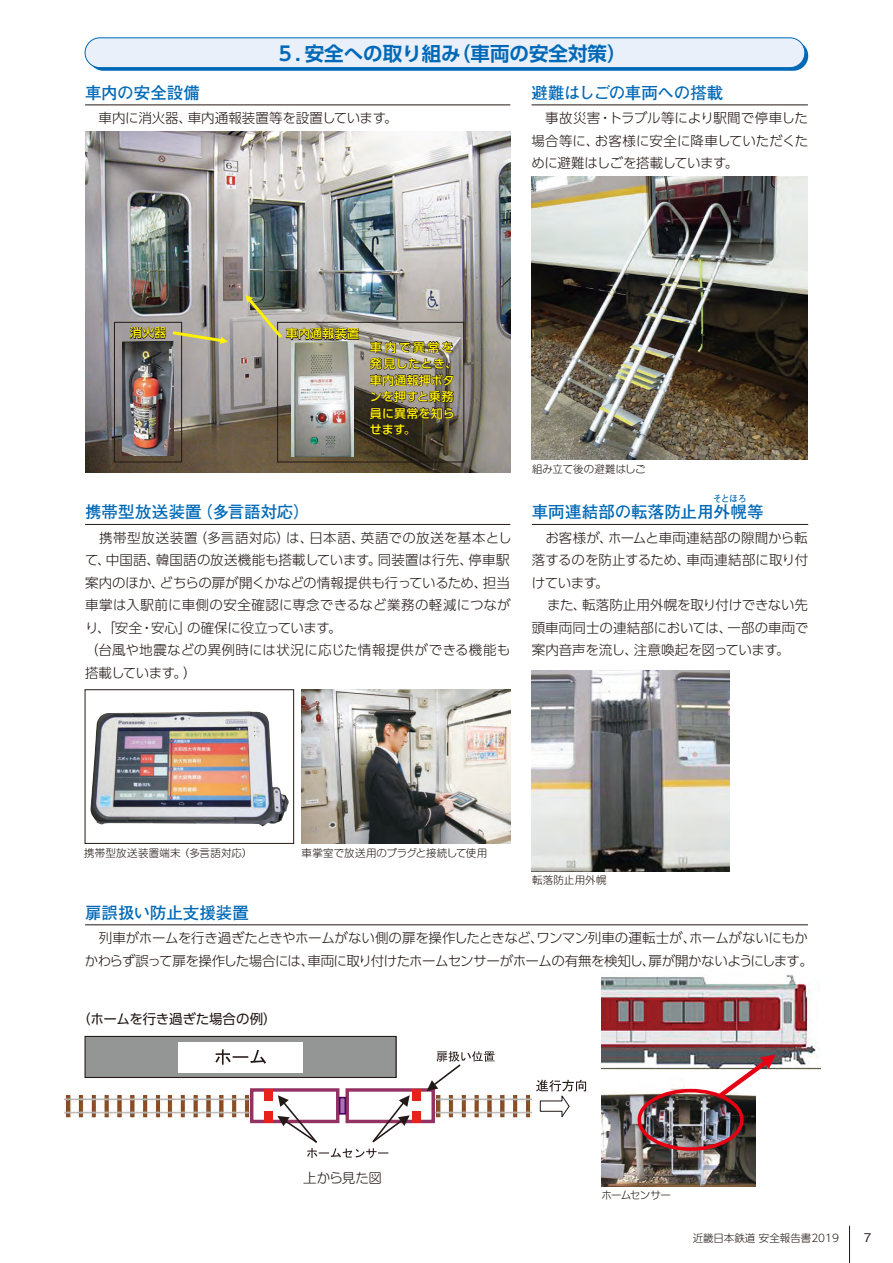
<style>
.page{position:relative;width:893px;height:1263px;background:#fff}
.page>*{position:absolute;margin:0;border:0;box-sizing:border-box;transform-origin:0 0}
.t1{font:700 19.5px "UD Shin Go Pro De";color:#0069b7}
.t2{font:700 16.5px "Futo Go B101 Pro";color:#0069b7}
.t3{font:700 16.5px "Futo Go B101 Pro";letter-spacing:-.025em;color:#0069b7}
.t4{font:300 13.5px/22.5px "UD Shin Go Pro";letter-spacing:-.01em;color:#231916;text-align:justify}
.t5{font:300 13.5px/22.5px "UD Shin Go Pro";letter-spacing:.01em;color:#231916}
.t6{font:300 13.5px/22.5px "UD Shin Go Pro";letter-spacing:-.03em;color:#231916}
.t7{font:13.5px "UD Shin Go Pro";letter-spacing:-.02em;color:#231916}
.t8{font:300 13.5px "Shin M Go Pro";letter-spacing:-.03em;color:#231916}
.t9{font:500 12px/16.5px "UD Shin Go Pro";letter-spacing:.02em;color:#fff100}
.t10{font:500 12px "Gothic BBB Pro";color:#231916}
.t11{font:300 10.5px "Shin M Go Pro";letter-spacing:.005em;color:#231916}
.t12{font:300 10.5px "UD Shin Go Pro";color:#231916}
.t13{font:300 10.5px "Shin M Go Pro";letter-spacing:-.06em;color:#231916}
.t14{font:700 9px "Futo Go B101 Pro";color:#0069b7}
</style>
<div class="page">
<hr style="left:849px;top:1226px;width:1px;height:37px;background:#231916">
<img style="left:531px;top:177px;width:277px;height:282px">
<img style="left:85px;top:132px;width:425px;height:341px">
<div style="left:114px;top:322px;width:68px;height:140px;border:1px solid #231916"></div>
<div style="left:277px;top:322px;width:187px;height:140px;border:1px solid #231916"></div>
<img style="left:123px;top:341px;width:50px;height:115px">
<img style="left:291px;top:341px;width:62px;height:116px">
<svg style="left:369px;top:340px;width:85px;height:96px"></svg>
<img style="left:531px;top:671px;width:198px;height:200px">
<img style="left:90px;top:711px;width:199px;height:115px">
<div style="left:85px;top:689px;width:209px;height:155px;border:1px solid #231916"></div>
<img style="left:302px;top:690px;width:208px;height:153px">
<img style="left:602px;top:1085px;width:154px;height:101px">
<img style="left:602px;top:974px;width:219px;height:96px">
<svg style="left:129px;top:326px;width:99px;height:18px"></svg>
<img style="left:245px;top:295px;width:114px;height:46px">
<img style="left:162px;top:1095px;width:88px;height:23px">
<img style="left:65px;top:1095px;width:97px;height:23px">
<img style="left:435px;top:1095px;width:96px;height:23px">
<div style="left:85px;top:1036px;width:311px;height:41px;background:#949595"></div>
<div style="left:85px;top:1036px;width:312px;height:42px;border:1px solid #231916"></div>
<div style="left:250px;top:1088px;width:89px;height:35px;border:3px solid #933363"></div>
<div style="left:345px;top:1088px;width:90px;height:35px;border:3px solid #933363"></div>
<div style="left:265px;top:1090px;width:8px;height:11px;background:#e7221c"></div>
<div style="left:265px;top:1111px;width:8px;height:11px;background:#e7221c"></div>
<div style="left:412px;top:1090px;width:9px;height:11px;background:#e7221c"></div>
<div style="left:412px;top:1111px;width:9px;height:11px;background:#e7221c"></div>
<svg style="left:277px;top:1095px;width:133px;height:63px"></svg>
<div style="left:179px;top:1042px;width:124px;height:30px;background:#fff"></div>
<svg style="left:215px;top:1049px;width:51px;height:16px"></svg>
<svg style="left:427px;top:1051px;width:68px;height:40px"></svg>
<div style="left:88px;top:41px;width:720px;height:30px;background:#0069b7;border-radius:15px"></div>
<div style="left:85px;top:38px;width:720px;height:30px;background:#eaf0f9;border-radius:15px"></div>
<div style="left:85px;top:37px;width:720px;height:31px;border:1px solid #0069b7;border-radius:15px"></div>
<hr style="left:531px;top:105px;width:277px;height:1px;background:#231916">
<hr style="left:532px;top:524px;width:276px;height:1px;background:#231916">
<hr style="left:85px;top:105px;width:425px;height:1px;background:#231916">
<hr style="left:85px;top:524px;width:425px;height:1px;background:#231916">
<hr style="left:85px;top:924px;width:723px;height:1px;background:#231916">
<svg style="left:713px;top:1054px;width:63px;height:48px"></svg>
<svg style="left:536px;top:1080px;width:50px;height:37px"></svg>
<div style="left:340px;top:1097px;width:5px;height:17px;background:#a675b0"></div>
<div style="left:339px;top:1097px;width:7px;height:17px;border:2px solid #4d0061"></div>
<div style="left:637px;top:1089px;width:107px;height:62px;border:4px solid #e60013;border-radius:50%"></div>
<h1 class="t1" style="left:276px;top:38px;width:352px">５．安全への取り組み（車両の安全対策）</h1>
<p class="t3" style="left:531px;top:79px;width:193px">避難はしごの車両への搭載</p>
<p class="t4" style="left:531px;top:106px;width:278px">　事故災害・トラブル等により駅間で停車した場合等に、お客様に安全に降車していただくために避難はしごを搭載しています。</p>
<p class="t2" style="left:85px;top:79px;width:116px">車内の安全設備</p>
<p class="t4" style="left:85px;top:106px;width:314px">　車内に消火器、車内通報装置等を設置しています。</p>
<p class="t9" style="left:130px;top:324px;width:38px">消火器</p>
<p class="t9" style="left:286px;top:325px;width:75px">車内通報装置</p>
<p class="t9" style="left:370px;top:338px;width:89px">車内で異常を発見したとき、車内通報押ボタンを押すと乗務員に異常を知らせます。</p>
<p class="t2" style="left:85px;top:499px;width:226px">携帯型放送装置（多言語対応）</p>
<p class="t5" style="left:85px;top:526px;width:428px">　携帯型放送装置（多言語対応）は、日本語、英語での放送を基本として、中国語、韓国語の放送機能も搭載しています。同装置は行先、停車駅案内のほか、どちらの扉が開くかなどの情報提供も行っているため、担当車掌は入駅前に車側の安全確認に専念できるなど業務の軽減につながり、「安全・安心」の確保に役立っています。<br>（台風や地震などの異例時には状況に応じた情報提供ができる機能も搭載しています。）</p>
<p class="t11" style="left:532px;top:460px;width:115px">組み立て後の避難はしご</p>
<p class="t14" style="left:713px;top:491px;width:35px">そとほろ</p>
<p class="t2" style="left:532px;top:499px;width:233px">車両連結部の転落防止用外幌等</p>
<p class="t4" style="left:532px;top:526px;width:278px">　お客様が、ホームと車両連結部の隙間から転落するのを防止するため、車両連結部に取り付けています。</p>
<p class="t4" style="left:532px;top:593px;width:278px;text-indent:15px">また、転落防止用外幌を取り付けできない先頭車両同士の連結部においては、一部の車両で案内音声を流し、注意喚起を図っています。</p>
<p class="t11" style="left:84px;top:844px;width:175px">携帯型放送装置端末（多言語対応）　</p>
<p class="t11" style="left:302px;top:844px;width:187px">車掌室で放送用のプラグと接続して使用</p>
<p class="t11" style="left:532px;top:871px;width:76px">転落防止用外幌</p>
<p class="t2" style="left:85px;top:899px;width:165px">扉誤扱い防止支援装置</p>
<p class="t6" style="left:85px;top:926px;width:730px;text-indent:14px">列車がホームを行き過ぎたときやホームがない側の扉を操作したときなど、ワンマン列車の運転士が、ホームがないにもかかわらず誤って扉を操作した場合には、車両に取り付けたホームセンサーがホームの有無を検知し、扉が開かないようにします。</p>
<p class="t7" style="left:77px;top:1008px;width:201px">（ホームを行き過ぎた場合の例）</p>
<p class="t8" style="left:303px;top:1167px;width:80px">上から見た図</p>
<p class="t13" style="left:601px;top:1187px;width:71px">ホームセンサー</p>
<p class="t12" style="left:693px;top:1229px;width:148px">近畿日本鉄道 安全報告書2019</p>
<p class="t10" style="left:864px;top:1227px;width:9px">7</p>
</div>
